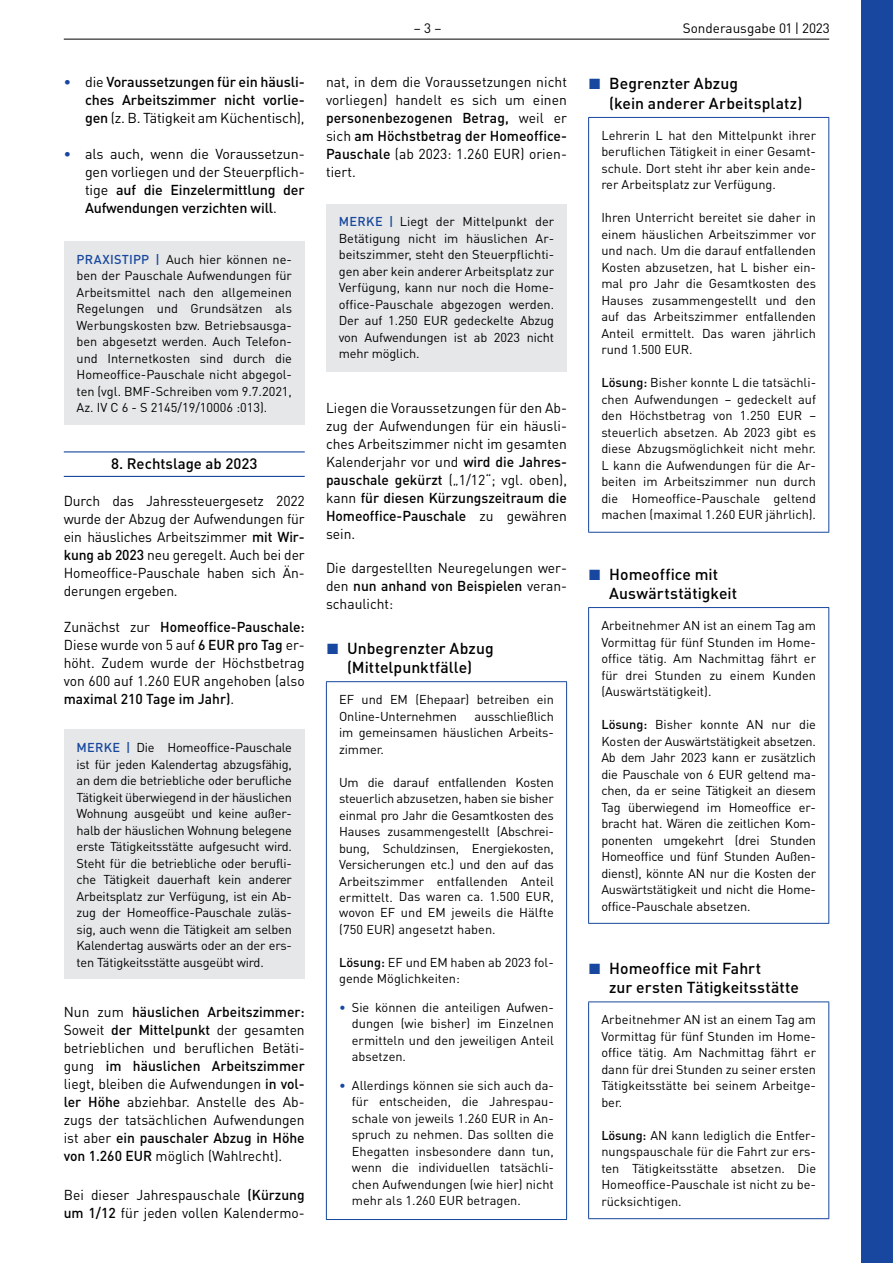
<style>
.page{position:relative;width:893px;height:1263px;background:#fff}
.page>*{position:absolute;margin:0;border:0;box-sizing:border-box;transform-origin:0 0}
.t1{font:500 15.75px/19.5px "DIN Pro";letter-spacing:.005em;color:#000}
.t2{font:500 15px "DIN Pro";color:#000}
.t3{font:14.25px/18px "DIN Pro";color:#000;text-align:justify}
.t4{font:500 14.25px/18px "DIN Pro";letter-spacing:-.01em;color:#000;text-align:justify}
.t5{font:13.5px "DIN Pro";color:#000}
.t6{font:12.75px/16.5px "DIN Pro";color:#000;text-align:justify}
.s1{color:#17479e}
.s2{font-weight:400}
.s3{font-weight:500;color:#17479e}
.s4{font-weight:500}
</style>
<div class="page">
<hr style="left:64px;top:39px;width:765px;height:1px;background:#000">
<hr style="left:64px;top:451px;width:241px;height:1px;background:#17479e">
<hr style="left:64px;top:476px;width:241px;height:1px;background:#17479e">
<div style="left:64px;top:241px;width:241px;height:184px;background:#e6e7e8"></div>
<div style="left:64px;top:729px;width:241px;height:250px;background:#e6e7e8"></div>
<div style="left:326px;top:204px;width:241px;height:167px;background:#e6e7e8"></div>
<hr style="left:326px;top:681px;width:241px;height:1px;background:#17479e">
<hr style="left:326px;top:682px;width:1px;height:537px;background:#17479e">
<hr style="left:566px;top:682px;width:1px;height:537px;background:#17479e">
<hr style="left:326px;top:1219px;width:241px;height:1px;background:#17479e">
<hr style="left:588px;top:117px;width:241px;height:1px;background:#17479e">
<hr style="left:588px;top:118px;width:1px;height:414px;background:#17479e">
<hr style="left:828px;top:118px;width:1px;height:414px;background:#17479e">
<hr style="left:588px;top:532px;width:241px;height:1px;background:#17479e">
<hr style="left:588px;top:607px;width:241px;height:1px;background:#17479e">
<hr style="left:588px;top:608px;width:1px;height:315px;background:#17479e">
<hr style="left:828px;top:608px;width:1px;height:315px;background:#17479e">
<hr style="left:588px;top:923px;width:241px;height:1px;background:#17479e">
<hr style="left:588px;top:1001px;width:241px;height:1px;background:#17479e">
<hr style="left:588px;top:1002px;width:1px;height:216px;background:#17479e">
<hr style="left:828px;top:1002px;width:1px;height:216px;background:#17479e">
<hr style="left:588px;top:1218px;width:241px;height:1px;background:#17479e">
<div style="left:861px;top:0;width:32px;height:1263px;background:#17479e"></div>
<p class="t4" style="left:85px;top:73px;width:221px;text-indent:-21px"><span class="s1">•</span> <span class="s2">die</span> Voraussetzungen für ein häusli&shy;ches Arbeitszimmer nicht vorlie&shy;gen <span class="s2">(z. B. Tätigkeit am Küchentisch),</span></p>
<p class="t3" style="left:85px;top:145px;width:221px;text-indent:-21px"><span class="s3">•</span> als auch, wenn die Voraussetzun&shy;gen vorliegen und der Steuerpflich&shy;tige <span class="s4">auf die Einzelermittlung der Aufwendungen verzichten will</span>.</p>
<p class="t6" style="left:77px;top:250px;width:217px"><span class="s3">PRAXISTIPP |</span> Auch hier können ne&shy;ben der Pauschale Aufwendungen für Arbeitsmittel nach den allgemeinen Regelungen und Grundsätzen als Werbungskosten bzw. Betriebsausga&shy;ben abgesetzt werden. Auch Telefon&shy;und Internetkosten sind durch die Homeoffice-Pauschale nicht abgegol&shy;ten (vgl. BMF-Schreiben vom 9.7.2021, Az. IV C 6 - S 2145/19/10006 :013).</p>
<p class="t2" style="left:111px;top:454px;width:148px">8. Rechtslage ab 2023</p>
<p class="t3" style="left:64px;top:491px;width:242px">Durch das Jahressteuergesetz 2022 wurde der Abzug der Aufwendungen für ein häusliches Arbeitszimmer <span class="s4">mit Wir&shy;kung ab 2023</span> neu geregelt. Auch bei der Homeoffice-Pauschale haben sich Än&shy;derungen ergeben.</p>
<p class="t3" style="left:64px;top:617px;width:242px">Zunächst zur <span class="s4">Homeoffice-Pauschale:<br></span>Diese wurde von 5 auf <span class="s4">6 EUR pro Tag</span> er&shy;höht. Zudem wurde der Höchstbetrag von 600 auf 1.260 EUR angehoben (also <span class="s4">maximal 210 Tage im Jahr)</span>.</p>
<p class="t6" style="left:77px;top:739px;width:217px"><span class="s3">MERKE |</span> Die Homeoffice-Pauschale ist für jeden Kalendertag abzugsfähig, an dem die betriebliche oder berufliche Tätigkeit überwiegend in der häuslichen Wohnung ausgeübt und keine außer&shy;halb der häuslichen Wohnung belegene erste Tätigkeitsstätte aufgesucht wird.<br>Steht für die betriebliche oder berufli&shy;che Tätigkeit dauerhaft kein anderer Arbeitsplatz zur Verfügung, ist ein Ab&shy;zug der Homeoffice-Pauschale zuläs&shy;sig, auch wenn die Tätigkeit am selben Kalendertag auswärts oder an der ers&shy;ten Tätigkeitsstätte ausgeübt wird.</p>
<p class="t3" style="left:64px;top:1002px;width:242px">Nun zum <span class="s4">häuslichen Arbeitszimmer:<br></span>Soweit <span class="s4">der Mittelpunkt</span> der gesamten betrieblichen und beruflichen Betäti&shy;gung <span class="s4">im häuslichen Arbeitszimmer </span>liegt, bleiben die Aufwendungen <span class="s4">in vol&shy;ler Höhe</span> abziehbar. Anstelle des Ab&shy;zugs der tatsächlichen Aufwendungen ist aber <span class="s4">ein pauschaler Abzug in Höhe von 1.260 EUR</span> möglich (Wahlrecht).</p>
<p class="t3" style="left:64px;top:1185px;width:242px">Bei dieser Jahrespauschale <span class="s4">(Kürzung um 1/12</span> für jeden vollen Kalendermo-</p>
<p class="t5" style="left:414px;top:19px;width:29px">– 3 –</p>
<p class="t5" style="left:683px;top:19px;width:148px">Sonderausgabe 01 | 2023</p>
<p class="t3" style="left:326px;top:73px;width:242px">nat, in dem die Voraussetzungen nicht vorliegen) handelt es sich um einen <span class="s4">personenbezogenen Betrag,</span> weil er sich <span class="s4">am Höchstbetrag der Homeoffice-Pauschale</span> (ab 2023: 1.260 EUR) orien&shy;tiert.</p>
<p class="t6" style="left:339px;top:213px;width:217px"><span class="s3">MERKE |</span> Liegt der Mittelpunkt der Betätigung nicht im häuslichen Ar&shy;beitszimmer, steht den Steuerpflichti&shy;gen aber kein anderer Arbeitsplatz zur Verfügung, kann nur noch die Home&shy;office-Pauschale abgezogen werden.<br>Der auf 1.250 EUR gedeckelte Abzug von Aufwendungen ist ab 2023 nicht mehr möglich.</p>
<p class="t3" style="left:326px;top:398px;width:242px">Liegen die Voraussetzungen für den Ab&shy;zug der Aufwendungen für ein häusli&shy;ches Arbeitszimmer nicht im gesamten Kalenderjahr vor und <span class="s4">wird die Jahres&shy;pauschale gekürzt</span> („1/12“; vgl. oben), kann <span class="s4">für diesen Kürzungszeitraum die Homeoffice-Pauschale</span> zu gewähren sein.</p>
<p class="t3" style="left:326px;top:558px;width:242px">Die dargestellten Neuregelungen wer&shy;den <span class="s4">nun anhand von Beispielen</span> veran&shy;schaulicht:</p>
<p class="t1" style="left:326px;top:638px;width:169px;text-align:center"><span class="s1">◼</span> Unbegrenzter Abzug (Mittelpunktfälle)</p>
<p class="t6" style="left:339px;top:691px;width:216px">EF und EM (Ehepaar) betreiben ein<br>Online-Unternehmen</p>
<p class="t6" style="left:339px;top:707px;width:216px;text-indent:135px">ausschließlich im gemeinsamen häuslichen Arbeits&shy;zimmer.</p>
<p class="t6" style="left:339px;top:773px;width:216px">Um die darauf entfallenden Kosten steuerlich abzusetzen, haben sie bisher einmal pro Jahr die Gesamtkosten des Hauses zusammengestellt (Abschrei&shy;bung, Schuldzinsen, Energiekosten, Versicherungen etc.) und den auf das Arbeitszimmer entfallenden Anteil</p>
<p class="t6" style="left:339px;top:887px;width:216px">ermittelt. Das waren ca. 1.500 EUR, wovon EF und EM jeweils die Hälfte (750 EUR) angesetzt haben.</p>
<p class="t6" style="left:339px;top:953px;width:216px"><span class="s4">Lösung:</span> EF und EM haben ab 2023 fol&shy;gende Möglichkeiten:</p>
<p class="t6" style="left:352px;top:998px;width:203px;text-indent:-13px"><span class="s1">•</span> Sie können die anteiligen Aufwen&shy;dungen (wie bisher) im Einzelnen ermitteln und den jeweiligen Anteil absetzen.</p>
<p class="t6" style="left:352px;top:1076px;width:203px;text-indent:-13px"><span class="s1">•</span> Allerdings können sie sich auch da&shy;für entscheiden, die Jahrespau&shy;schale von jeweils 1.260 EUR in An&shy;spruch zu nehmen. Das sollten die Ehegatten insbesondere dann tun, wenn die individuellen tatsächli&shy;chen Aufwendungen (wie hier) nicht mehr als 1.260 EUR betragen.</p>
<p class="t1" style="left:609px;top:73px;width:195px;text-indent:-21px"><span class="s1">◼</span> Begrenzter Abzug<br>(kein anderer Arbeitsplatz)</p>
<p class="t6" style="left:601px;top:127px;width:216px">Lehrerin L hat den Mittelpunkt ihrer beruflichen Tätigkeit in einer Gesamt&shy;schule. Dort steht ihr aber kein ande&shy;rer Arbeitsplatz zur Verfügung.</p>
<p class="t6" style="left:601px;top:209px;width:216px">Ihren Unterricht bereitet sie daher in einem häuslichen Arbeitszimmer vor und nach. Um die darauf entfallenden Kosten abzusetzen, hat L bisher ein&shy;mal pro Jahr die Gesamtkosten des Hauses zusammengestellt und den auf das Arbeitszimmer entfallenden Anteil ermittelt. Das waren jährlich rund 1.500 EUR.</p>
<p class="t6" style="left:601px;top:374px;width:216px"><span class="s4">Lösung:</span> Bisher konnte L die tatsächli&shy;chen Aufwendungen – gedeckelt auf den Höchstbetrag von 1.250 EUR – steuerlich absetzen. Ab 2023 gibt es diese Abzugsmöglichkeit nicht mehr.<br>L kann die Aufwendungen für die Ar&shy;beiten im Arbeitszimmer nun durch die Homeoffice-Pauschale geltend machen (maximal 1.260 EUR jährlich).</p>
<p class="t1" style="left:609px;top:563px;width:129px;text-indent:-21px"><span class="s1">◼</span> Homeoffice mit<br>Auswärtstätigkeit</p>
<p class="t6" style="left:601px;top:617px;width:216px">Arbeitnehmer AN ist an einem Tag am Vormittag für fünf Stunden im Home&shy;office tätig. Am Nachmittag fährt er für drei Stunden zu einem Kunden (Auswärtstätigkeit).</p>
<p class="t6" style="left:601px;top:716px;width:216px"><span class="s4">Lösung:</span> Bisher konnte AN nur die Kosten der Auswärtstätigkeit absetzen.<br>Ab dem Jahr 2023 kann er zusätzlich die Pauschale von 6 EUR geltend ma&shy;chen, da er seine Tätigkeit an diesem Tag überwiegend im Homeoffice er&shy;bracht hat. Wären die zeitlichen Kom&shy;ponenten umgekehrt (drei Stunden Homeoffice und fünf Stunden Außen&shy;dienst), könnte AN nur die Kosten der Auswärtstätigkeit und nicht die Home&shy;office-Pauschale absetzen.</p>
<p class="t1" style="left:609px;top:958px;width:191px;text-indent:-21px"><span class="s1">◼</span> Homeoffice mit Fahrt<br>zur ersten Tätigkeitsstätte</p>
<p class="t6" style="left:601px;top:1011px;width:216px">Arbeitnehmer AN ist an einem Tag am Vormittag für fünf Stunden im Home&shy;office tätig. Am Nachmittag fährt er dann für drei Stunden zu seiner ersten Tätigkeitsstätte bei seinem Arbeitge&shy;ber.</p>
<p class="t6" style="left:601px;top:1126px;width:216px"><span class="s4">Lösung:</span> AN kann lediglich die Entfer&shy;nungspauschale für die Fahrt zur ers&shy;ten Tätigkeitsstätte absetzen. Die Homeoffice-Pauschale ist nicht zu be&shy;rücksichtigen.</p>
</div>
